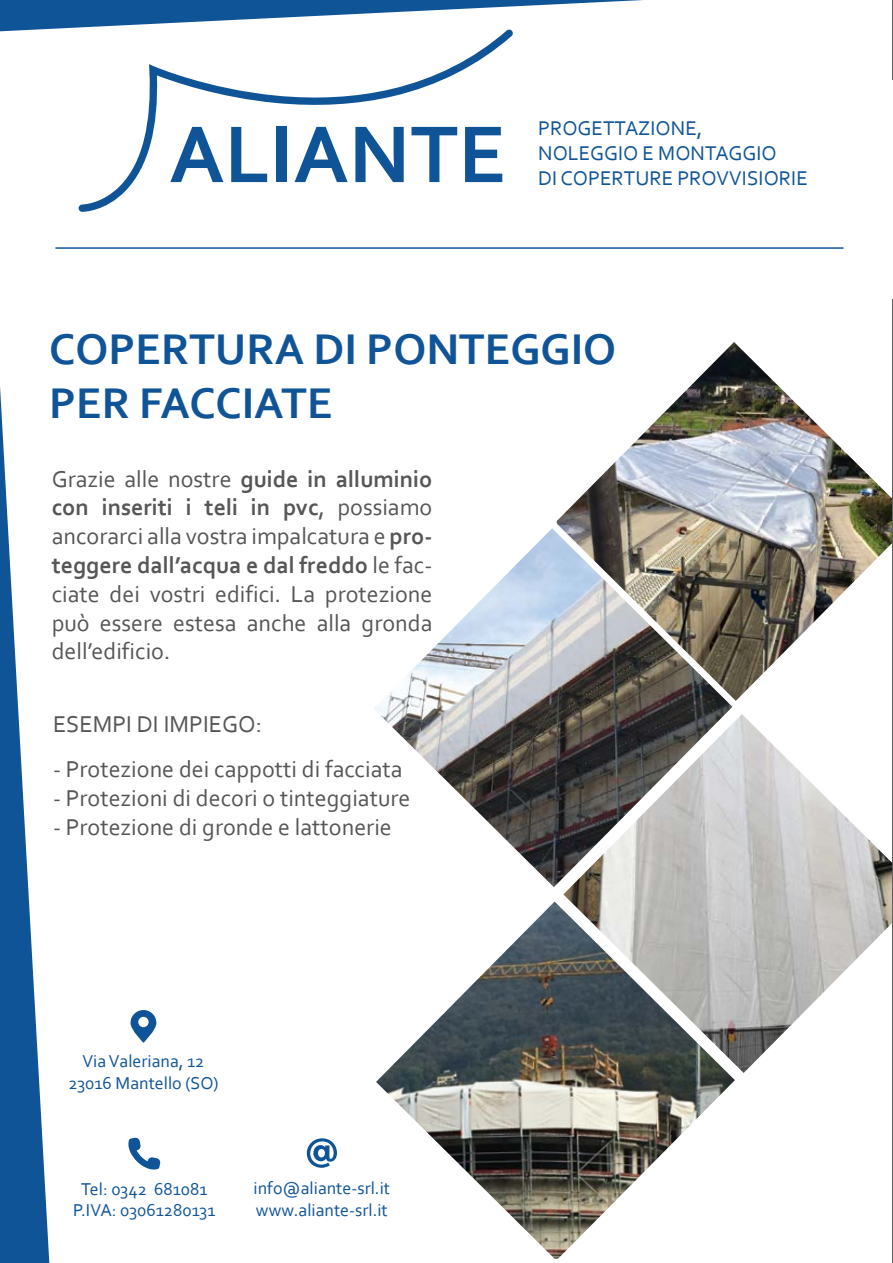
<style>
.page{position:relative;width:893px;height:1263px;background:#fff}
.page>*{position:absolute;margin:0;border:0;box-sizing:border-box;transform-origin:0 0}
.t1{font:700 45px/54px "Corbel";color:#105498}
.t2{font:24px/28.8px "Corbel";color:#565656;text-align:justify}
.t3{font:20.85px/25px "Corbel";color:#105598}
.t4{font:18px/21.6px "Corbel";color:#105498;text-align:center}
.s1{font-weight:700}
</style>
<div class="page">
<img style="left:376px;top:901px;width:359px;height:358px">
<img style="left:374px;top:528px;width:358px;height:359px">
<svg style="left:79px;top:31px;width:434px;height:181px"></svg>
<svg style="left:130px;top:1010px;width:26px;height:33px"></svg>
<svg style="left:128px;top:1137px;width:33px;height:33px"></svg>
<svg style="left:307px;top:1138px;width:30px;height:30px"></svg>
<hr style="left:56px;top:247px;width:787px;height:2px;background:#105498">
<svg style="left:0;top:387px;width:50px;height:875px;fill:#105498"></svg>
<svg style="left:0;top:0;width:643px;height:31px"></svg>
<img style="left:557px;top:342px;width:335px;height:359px">
<img style="left:563px;top:714px;width:329px;height:359px">
<hr style="left:892px;top:0;width:1px;height:80px;background:#5d5e5e">
<hr style="left:0;top:1262px;width:893px;height:1px;background:#5d5e5e">
<hr style="left:892px;top:300px;width:1px;height:963px;background:#5d5e5e">
<p class="t3" style="left:538px;top:115px;width:271px">PROGETTAZIONE,<br>NOLEGGIO E MONTAGGIO<br>DI COPERTURE PROVVISIORIE</p>
<h1 class="t1" style="left:49px;top:321px;width:569px">COPERTURA DI PONTEGGIO<br>PER FACCIATE</h1>
<p class="t2" style="left:52px;top:464px;width:382px">Grazie alle nostre <span class="s1">guide in alluminio con inseriti i teli in pvc</span>, possiamo ancorarci alla vostra impalcatura e <span class="s1">pro&shy;teggere dall’acqua e dal freddo</span> le fac&shy;ciate dei vostri edifici. La protezione può essere estesa anche alla gronda dell’edificio.</p>
<p class="t2" style="left:53px;top:709px;width:210px">ESEMPI DI IMPIEGO:</p>
<p class="t2" style="left:53px;top:754px;width:351px">- Protezione dei cappotti di facciata</p>
<p class="t2" style="left:53px;top:783px;width:359px">- Protezioni di decori o tinteggiature</p>
<p class="t2" style="left:53px;top:812px;width:340px">- Protezione di gronde e lattonerie</p>
<p class="t4" style="left:68px;top:1050px;width:151px">Via Valeriana, 12<br>23016 Mantello (SO)</p>
<p class="t4" style="left:73px;top:1177px;width:144px">Tel: 0342 681081<br>P.IVA: 03061280131</p>
<p class="t4" style="left:254px;top:1177px;width:138px;text-align:left">info@aliante-srl.it www.aliante-srl.it</p>
</div>
